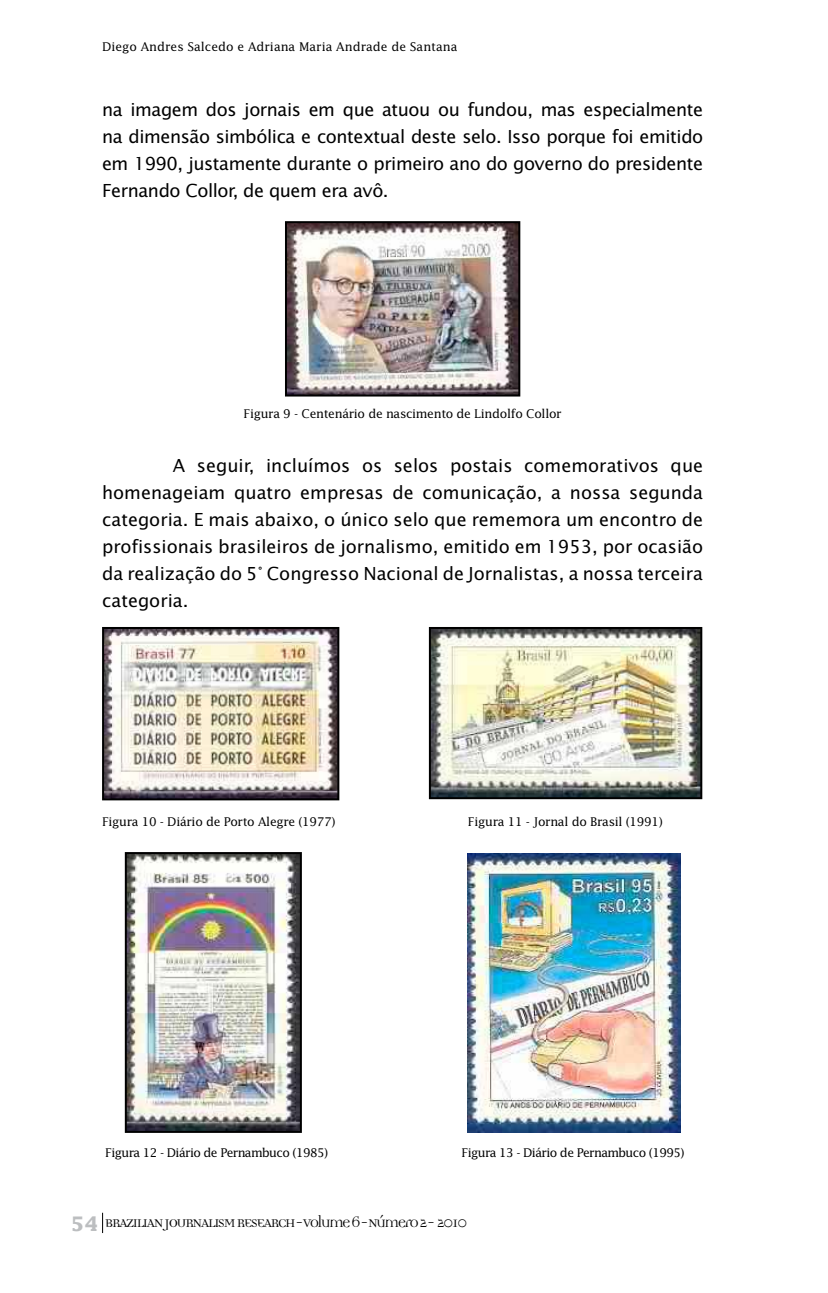
<style>
.page{position:relative;width:828px;height:1293px;background:#fff}
.page>*{position:absolute;margin:0;border:0;box-sizing:border-box;transform-origin:0 0}
.t1{font:18px/27px "Lucida Sans";letter-spacing:-.02em;color:#000;text-align:justify}
.t2{font:18px "Democratica";letter-spacing:-.1em;color:#000}
.t3{font:12px "Lucida";letter-spacing:-.025em;color:#000}
.t4{font:12px "Lucida";letter-spacing:-.05em;color:#000}
.t5{font:12px "Lucida";color:#000}
.s1{font-family:"Lucida";font-weight:700;font-size:20px;color:#bcbec0}
</style>
<div class="page">
<svg style="left:102px;top:1212px;width:1px;height:21px"></svg>
<img style="left:288px;top:224px;width:229px;height:169px">
<div style="left:285px;top:221px;width:235px;height:175px;border:2px solid #000"></div>
<img style="left:105px;top:630px;width:231px;height:167px">
<div style="left:102px;top:627px;width:237px;height:173px;border:2px solid #000"></div>
<img style="left:432px;top:630px;width:267px;height:166px">
<div style="left:429px;top:627px;width:273px;height:172px;border:2px solid #000"></div>
<img style="left:128px;top:855px;width:171px;height:275px">
<div style="left:125px;top:852px;width:177px;height:281px;border:2px solid #000"></div>
<img style="left:467px;top:853px;width:213px;height:280px">
<p class="t5" style="left:102px;top:39px;width:357px">Diego Andres Salcedo e Adriana Maria Andrade de Santana</p>
<p class="t1" style="left:102px;top:96px;width:603px">na imagem dos jornais em que atuou ou fundou, mas especialmente na dimensão simbólica e contextual deste selo. Isso porque foi emitido em 1990, justamente durante o primeiro ano do governo do presidente Fernando Collor, de quem era avô.</p>
<p class="t3" style="left:243px;top:406px;width:320px">Figura 9 - Centenário de nascimento de Lindolfo Collor</p>
<p class="t1" style="left:102px;top:452px;width:602px;text-indent:71px">A seguir, incluímos os selos postais comemorativos que homenageiam quatro empresas de comunicação, a nossa segunda categoria. E mais abaixo, o único selo que rememora um encontro de profissionais brasileiros de jornalismo, emitido em 1953, por ocasião da realização do 5° Congresso Nacional de Jornalistas, a nossa terceira categoria.</p>
<p class="t3" style="left:102px;top:814px;width:235px">Figura 10 - Diário de Porto Alegre (1977)</p>
<p class="t3" style="left:468px;top:814px;width:196px">Figura 11 - Jornal do Brasil (1991)</p>
<p class="t4" style="left:105px;top:1145px;width:224px">Figura 12 - Diário de Pernambuco (1985)</p>
<p class="t4" style="left:461px;top:1145px;width:224px">Figura 13 - Diário de Pernambuco (1995)</p>
<p class="t2" style="left:71px;top:1214px;width:398px"><span class="s1">54</span> BRAZILIAN JOURNALISM RESEARCH - Volume 6 - Número 2 - 2010</p>
</div>
